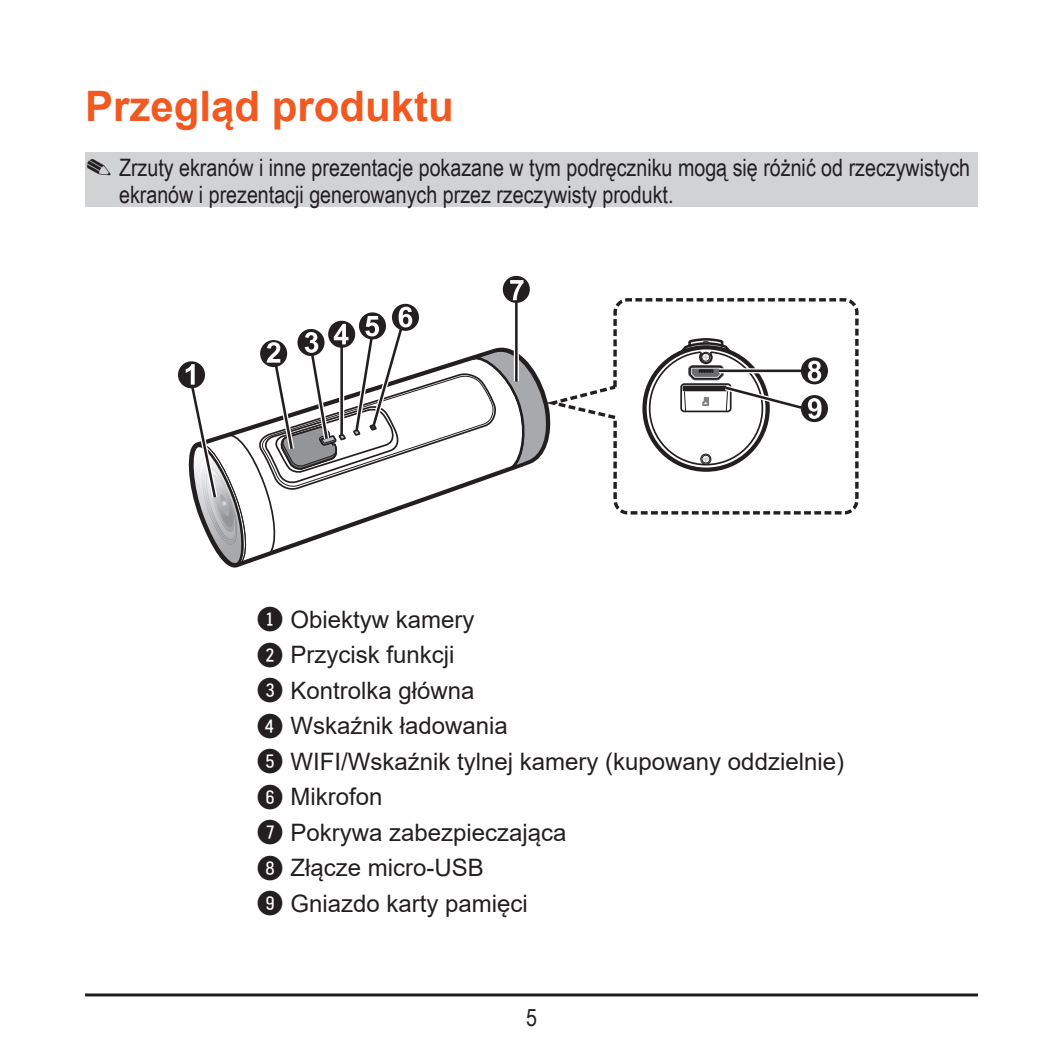
<style>
.page{position:relative;width:1063px;height:1063px;background:#fff}
.page>*{position:absolute;margin:0;border:0;box-sizing:border-box;transform-origin:0 0}
.t1{font:700 42px "Arial";color:#f15921}
.t2{font:24px/35.4px "Arial";color:#231f20}
.t3{font:24px/27px "Arial Narrow";color:#231f20}
.s1{font-family:"Arial Unicode MS";font-size:30px}
.s2{font-family:"Fyra Numeric Circle Closed";font-size:33px}
</style>
<div class="page">
<hr style="left:85px;top:993px;width:893px;height:3px;background:#231f20">
<div style="left:85px;top:152px;width:893px;height:54px;background:#d1d2d4"></div>
<svg style="left:249px;top:423px;width:211px;height:133px"></svg>
<svg style="left:550px;top:298px;width:309px;height:217px"></svg>
<svg style="left:392px;top:304px;width:27px;height:27px"></svg>
<svg style="left:259px;top:306px;width:291px;height:183px"></svg>
<div style="left:801px;top:357px;width:27px;height:27px;background:#231f20;border-radius:50%"></div>
<svg style="left:648px;top:337px;width:174px;height:129px"></svg>
<div style="left:514px;top:308px;width:5px;height:73px;background:#fff"></div>
<hr style="left:515px;top:297px;width:3px;height:85px;background:#231f20">
<div style="left:503px;top:276px;width:27px;height:27px;background:#231f20;border-radius:50%"></div>
<svg style="left:510px;top:280px;width:14px;height:20px"></svg>
<div style="left:178px;top:361px;width:27px;height:27px;background:#231f20;border-radius:50%"></div>
<svg style="left:184px;top:364px;width:65px;height:204px"></svg>
<h1 class="t1" style="left:85px;top:77px;width:370px">Przegląd produktu</h1>
<p class="t3" style="left:119px;top:153px;width:853px;text-indent:-34px"><span class="s1">✎</span> Zrzuty ekranów i inne prezentacje pokazane w tym podręczniku mogą się różnić od rzeczywistych ekranów i prezentacji generowanych przez rzeczywisty produkt.</p>
<p class="t2" style="left:256px;top:601px;width:589px"><span class="s2">1</span> Obiektyw kamery<br><span class="s2">2</span> Przycisk funkcji<br><span class="s2">3</span> Kontrolka główna<br><span class="s2">4</span> Wskaźnik ładowania<br><span class="s2">5</span> WIFI/Wskaźnik tylnej kamery (kupowany oddzielnie)<br><span class="s2">6</span> Mikrofon<br><span class="s2">7</span> Pokrywa zabezpieczająca<br><span class="s2">8</span> Złącze micro-USB<br><span class="s2">9</span> Gniazdo karty pamięci</p>
<p class="t3" style="left:526px;top:1003px;width:12px">5</p>
</div>
